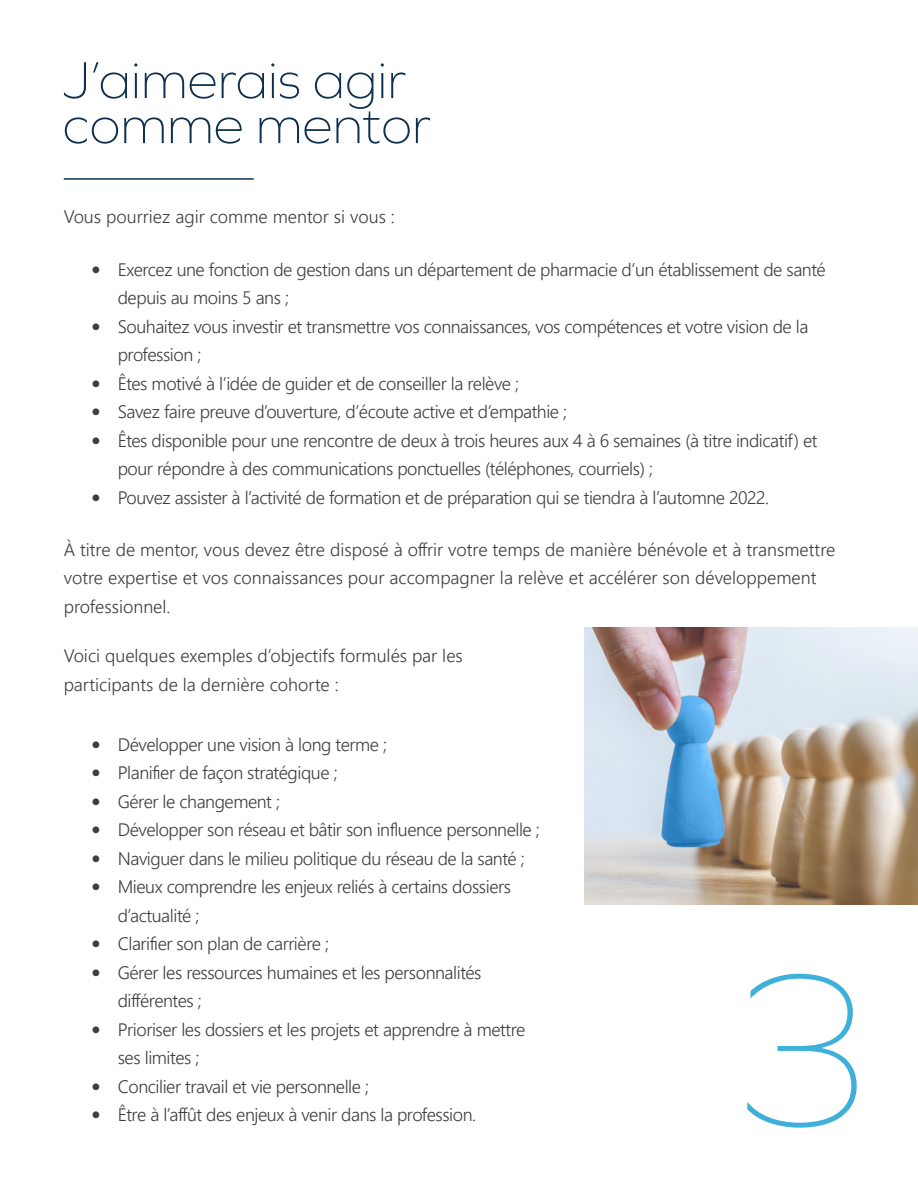
<style>
.page{position:relative;width:918px;height:1188px;background:#fff}
.page>*{position:absolute;margin:0;border:0;box-sizing:border-box;transform-origin:0 0}
.t1{font:100 225px "Graphie";color:#3fb0da}
.En-tête_-_Aligner_au{font:200 54px/45px "Graphie";color:#0f314f}
.t2{font:300 18px/28.5px "Segoe UI";letter-spacing:-.025em;color:#3e3e3f}
.t3{font:300 18px/28.5px "Segoe UI";color:#3e3e3f}
.s1{font-family:"Lato";font-weight:400}
</style>
<div class="page">
<hr style="left:64px;top:178px;width:190px;height:2px;background:#0f314f">
<img style="left:585px;top:627px;width:333px;height:277px">
<p class="En-tête_-_Aligner_au" style="left:63px;top:57px;width:370px">J’aimerais agir comme mentor</p>
<p class="t3" style="left:64px;top:201px;width:333px">Vous pourriez agir comme mentor si vous :</p>
<p class="t2" style="left:118px;top:253px;width:709px;text-indent:-27px"><span class="s1">ҋ</span> Exercez une fonction de gestion dans un département de pharmacie d’un établissement de santé depuis au moins 5 ans ;</p>
<p class="t2" style="left:118px;top:310px;width:692px;text-indent:-27px"><span class="s1">ҋ</span> Souhaitez vous investir et transmettre vos connaissances, vos compétences et votre vision de la profession ;</p>
<p class="t2" style="left:91px;top:367px;width:430px"><span class="s1">ҋ</span> Êtes motivé à l’idée de guider et de conseiller la relève ;</p>
<p class="t2" style="left:91px;top:396px;width:478px"><span class="s1">ҋ</span> Savez faire preuve d’ouverture, d’écoute active et d’empathie ;</p>
<p class="t2" style="left:118px;top:424px;width:701px;text-indent:-27px"><span class="s1">ҋ</span> Êtes disponible pour une rencontre de deux à trois heures aux 4 à 6 semaines (à titre indicatif) et pour répondre à des communications ponctuelles (téléphones, courriels) ;</p>
<p class="t2" style="left:91px;top:481px;width:680px"><span class="s1">ҋ</span> Pouvez assister à l’activité de formation et de préparation qui se tiendra à l’automne 2022.</p>
<p class="t3" style="left:64px;top:533px;width:773px">À titre de mentor, vous devez être disposé à offrir votre temps de manière bénévole et à transmettre votre expertise et vos connaissances pour accompagner la relève et accélérer son développement professionnel.</p>
<p class="t3" style="left:64px;top:640px;width:401px">Voici quelques exemples d’objectifs formulés par les participants de la dernière cohorte :</p>
<p class="t2" style="left:91px;top:728px;width:298px"><span class="s1">ҋ</span> Développer une vision à long terme ;</p>
<p class="t2" style="left:91px;top:757px;width:248px"><span class="s1">ҋ</span> Planifier de façon stratégique ;</p>
<p class="t2" style="left:91px;top:785px;width:191px"><span class="s1">ҋ</span> Gérer le changement ;</p>
<p class="t2" style="left:91px;top:814px;width:451px"><span class="s1">ҋ</span> Développer son réseau et bâtir son influence personnelle ;</p>
<p class="t2" style="left:91px;top:842px;width:435px"><span class="s1">ҋ</span> Naviguer dans le milieu politique du réseau de la santé ;</p>
<p class="t2" style="left:118px;top:871px;width:395px;text-indent:-27px"><span class="s1">ҋ</span> Mieux comprendre les enjeux reliés à certains dossiers d’actualité ;</p>
<p class="t2" style="left:91px;top:928px;width:240px"><span class="s1">ҋ</span> Clarifier son plan de carrière ;</p>
<p class="t2" style="left:118px;top:956px;width:365px;text-indent:-27px"><span class="s1">ҋ</span> Gérer les ressources humaines et les personnalités différentes ;</p>
<p class="t2" style="left:118px;top:1013px;width:409px;text-indent:-27px"><span class="s1">ҋ</span> Prioriser les dossiers et les projets et apprendre à mettre ses limites ;</p>
<p class="t2" style="left:91px;top:1070px;width:280px"><span class="s1">ҋ</span> Concilier travail et vie personnelle ;</p>
<p class="t2" style="left:91px;top:1099px;width:387px"><span class="s1">ҋ</span> Être à l’affût des enjeux à venir dans la profession.</p>
<h1 class="t1" style="left:726px;top:920px;width:148px">3</h1>
</div>
